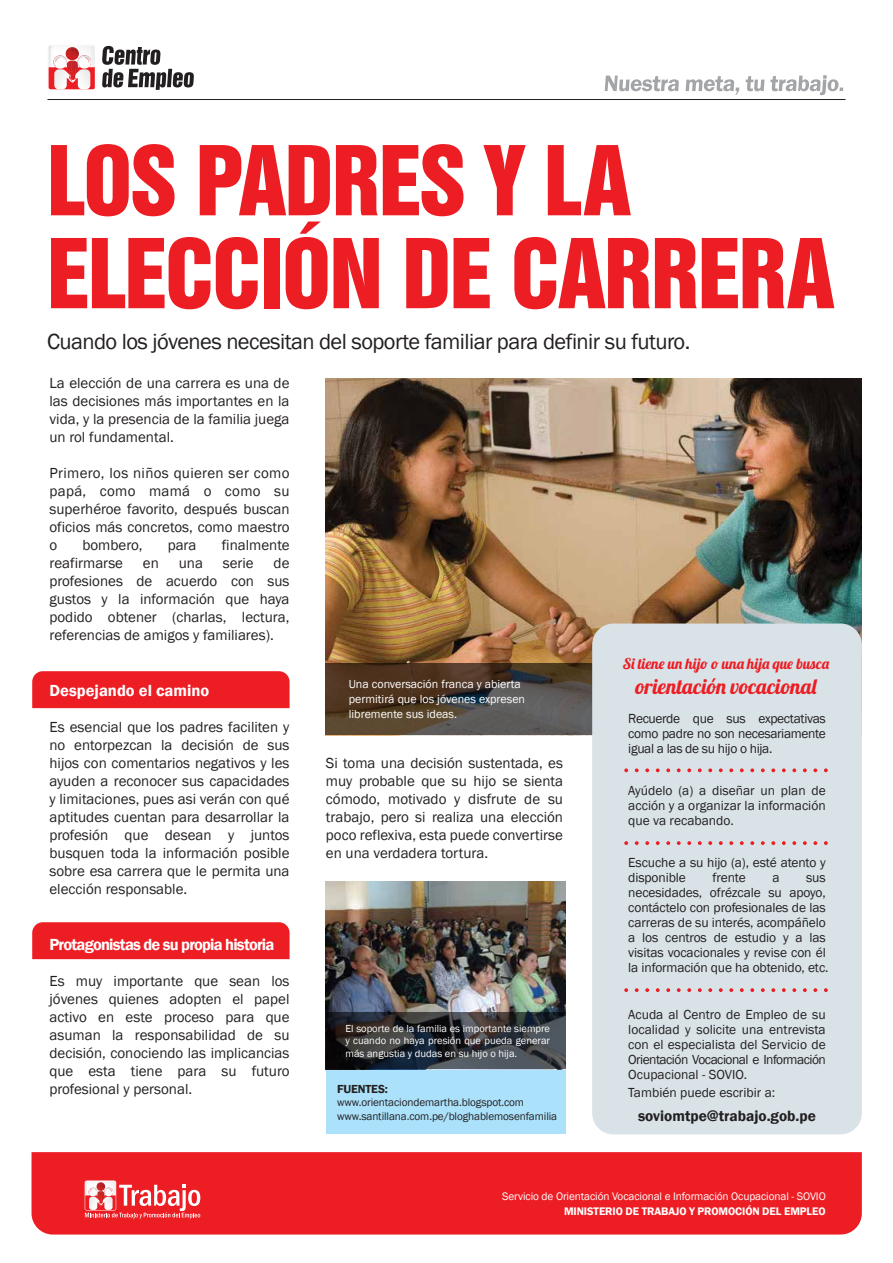
<style>
.page{position:relative;width:893px;height:1263px;background:#fff}
.page>*{position:absolute;margin:0;border:0;box-sizing:border-box;transform-origin:0 0}
.t1{font:87.75px/92.8px "Swiss 921 BT Regular A";letter-spacing:-.015em;color:#ed1d24}
.t2{font:22.5px "Franklin Gothic";letter-spacing:-.025em;color:#231f20}
.t3{font:21px "Lobster 1.4";color:#ed1d24}
.t4{font:600 16.5px "Franklin Gothic";letter-spacing:-.05em;color:#fff}
.t5{font:600 16.5px "Franklin Gothic";color:#fff}
.t6{font:600 15.3px "Franklin Gothic";color:#231f20}
.t7{font:15px/18px "Franklin Gothic";color:#231f20;text-align:justify}
.t8{font:15px "Lobster 1.4";color:#ed1d24}
.t9{font:13.5px/15px "Franklin Gothic";letter-spacing:-.01em;color:#231f20;text-align:justify}
.t10{font:12px/15px "Franklin Gothic";color:#fff}
.t11{font:600 12px "Franklin Gothic";letter-spacing:-.01em;color:#231f20}
.t12{font:11.25px/13.5px "Franklin Gothic";letter-spacing:-.01em;color:#231f20}
.t13{font:11.25px "Franklin Gothic";letter-spacing:-.01em;color:#fff}
.t14{font:600 11.25px "Franklin Gothic";letter-spacing:-.01em;color:#fff}
.t15{font:10.5px/12.6px "Franklin Gothic";color:#fff;text-align:justify}
</style>
<div class="page">
<img style="left:326px;top:378px;width:536px;height:285px">
<div style="left:326px;top:1067px;width:239px;height:67px;background:#abe1fa"></div>
<svg style="left:48px;top:45px;width:47px;height:45px"></svg>
<svg style="left:102px;top:46px;width:92px;height:44px"></svg>
<svg style="left:605px;top:76px;width:74px;height:15px"></svg>
<svg style="left:686px;top:76px;width:53px;height:19px"></svg>
<svg style="left:746px;top:76px;width:18px;height:15px"></svg>
<svg style="left:770px;top:75px;width:73px;height:20px"></svg>
<hr style="left:47px;top:99px;width:798px;height:1px;background:#231f20">
<div style="left:32px;top:1152px;width:830px;height:82px;background:#ed1d24"></div>
<svg style="left:85px;top:1180px;width:115px;height:38px"></svg>
<svg style="left:326px;top:663px;width:266px;height:72px;background:#514337"></svg>
<div style="left:32px;top:671px;width:258px;height:37px;background:#ed1d24"></div>
<div style="left:32px;top:922px;width:258px;height:37px;background:#ed1d24"></div>
<div style="left:592px;top:623px;width:270px;height:511px;background:#d8e2e7;border-radius:21px"></div>
<img style="left:326px;top:881px;width:240px;height:188px">
<svg style="left:326px;top:1012px;width:239px;height:57px;background:#303338"></svg>
<svg style="left:624px;top:768px;width:4px;height:4px"></svg>
<svg style="left:635px;top:768px;width:4px;height:4px"></svg>
<svg style="left:645px;top:768px;width:4px;height:4px"></svg>
<svg style="left:656px;top:768px;width:4px;height:4px"></svg>
<svg style="left:666px;top:768px;width:4px;height:4px"></svg>
<svg style="left:677px;top:768px;width:4px;height:4px"></svg>
<svg style="left:687px;top:768px;width:4px;height:4px"></svg>
<svg style="left:698px;top:768px;width:4px;height:4px"></svg>
<svg style="left:708px;top:768px;width:4px;height:4px"></svg>
<svg style="left:719px;top:768px;width:4px;height:4px"></svg>
<svg style="left:729px;top:768px;width:4px;height:4px"></svg>
<svg style="left:740px;top:768px;width:4px;height:4px"></svg>
<svg style="left:750px;top:768px;width:4px;height:4px"></svg>
<svg style="left:761px;top:768px;width:4px;height:4px"></svg>
<svg style="left:771px;top:768px;width:4px;height:4px"></svg>
<svg style="left:782px;top:768px;width:4px;height:4px"></svg>
<svg style="left:792px;top:768px;width:4px;height:4px"></svg>
<svg style="left:803px;top:768px;width:4px;height:4px"></svg>
<svg style="left:813px;top:768px;width:4px;height:4px"></svg>
<svg style="left:824px;top:768px;width:4px;height:4px"></svg>
<svg style="left:624px;top:841px;width:4px;height:4px"></svg>
<svg style="left:635px;top:841px;width:4px;height:4px"></svg>
<svg style="left:645px;top:841px;width:4px;height:4px"></svg>
<svg style="left:656px;top:841px;width:4px;height:4px"></svg>
<svg style="left:666px;top:841px;width:4px;height:4px"></svg>
<svg style="left:677px;top:841px;width:4px;height:4px"></svg>
<svg style="left:687px;top:841px;width:4px;height:4px"></svg>
<svg style="left:698px;top:841px;width:4px;height:4px"></svg>
<svg style="left:708px;top:841px;width:4px;height:4px"></svg>
<svg style="left:719px;top:841px;width:4px;height:4px"></svg>
<svg style="left:729px;top:841px;width:4px;height:4px"></svg>
<svg style="left:740px;top:841px;width:4px;height:4px"></svg>
<svg style="left:750px;top:841px;width:4px;height:4px"></svg>
<svg style="left:761px;top:841px;width:4px;height:4px"></svg>
<svg style="left:771px;top:841px;width:4px;height:4px"></svg>
<svg style="left:782px;top:841px;width:4px;height:4px"></svg>
<svg style="left:792px;top:841px;width:4px;height:4px"></svg>
<svg style="left:803px;top:841px;width:4px;height:4px"></svg>
<svg style="left:813px;top:841px;width:4px;height:4px"></svg>
<svg style="left:824px;top:841px;width:4px;height:4px"></svg>
<svg style="left:624px;top:988px;width:4px;height:4px"></svg>
<svg style="left:635px;top:988px;width:4px;height:4px"></svg>
<svg style="left:645px;top:988px;width:4px;height:4px"></svg>
<svg style="left:656px;top:988px;width:4px;height:4px"></svg>
<svg style="left:666px;top:988px;width:4px;height:4px"></svg>
<svg style="left:677px;top:988px;width:4px;height:4px"></svg>
<svg style="left:687px;top:988px;width:4px;height:4px"></svg>
<svg style="left:698px;top:988px;width:4px;height:4px"></svg>
<svg style="left:708px;top:988px;width:4px;height:4px"></svg>
<svg style="left:719px;top:988px;width:4px;height:4px"></svg>
<svg style="left:729px;top:988px;width:4px;height:4px"></svg>
<svg style="left:740px;top:988px;width:4px;height:4px"></svg>
<svg style="left:750px;top:988px;width:4px;height:4px"></svg>
<svg style="left:761px;top:988px;width:4px;height:4px"></svg>
<svg style="left:771px;top:988px;width:4px;height:4px"></svg>
<svg style="left:782px;top:988px;width:4px;height:4px"></svg>
<svg style="left:792px;top:988px;width:4px;height:4px"></svg>
<svg style="left:803px;top:988px;width:4px;height:4px"></svg>
<svg style="left:813px;top:988px;width:4px;height:4px"></svg>
<svg style="left:824px;top:988px;width:4px;height:4px"></svg>
<h1 class="t1" style="left:47px;top:133px;width:789px">LOS PADRES Y LA<br>ELECCIÓN DE CARRERA</h1>
<h2 class="t2" style="left:47px;top:328px;width:645px">Cuando los jóvenes necesitan del soporte familiar para definir su futuro.</h2>
<p class="t7" style="left:50px;top:374px;width:242px">La elección de una carrera es una de las decisiones más importantes en la vida, y la presencia de la familia juega un rol fundamental.</p>
<p class="t7" style="left:50px;top:464px;width:242px">Primero, los niños quieren ser como papá, como mamá o como su superhéroe favorito, después buscan oficios más concretos, como maestro o</p>
<p class="t7" style="left:82px;top:536px;width:62px">bombero,</p>
<p class="t7" style="left:168px;top:536px;width:30px">para</p>
<p class="t7" style="left:222px;top:536px;width:69px">finalmente</p>
<p class="t7" style="left:50px;top:554px;width:75px">reafirmarse</p>
<p class="t7" style="left:143px;top:554px;width:17px">en</p>
<p class="t7" style="left:179px;top:554px;width:26px">una</p>
<p class="t7" style="left:223px;top:554px;width:32px">serie</p>
<p class="t7" style="left:50px;top:554px;width:242px;text-indent:224px">de profesiones de acuerdo con sus gustos y la información que haya podido obtener (charlas, lectura, referencias de amigos y familiares).</p>
<p class="t5" style="left:50px;top:680px;width:161px">Despejando el camino</p>
<p class="t7" style="left:50px;top:718px;width:242px">Es esencial que los padres faciliten y no entorpezcan la decisión de sus hijos con comentarios negativos y les ayuden a reconocer sus capacidades y limitaciones, pues asi verán con qué aptitudes cuentan para desarrollar la profesión que desean y juntos busquen toda la información posible sobre esa carrera que le permita una elección responsable.</p>
<p class="t4" style="left:50px;top:934px;width:226px">Protagonistas de su propia historia</p>
<p class="t7" style="left:50px;top:972px;width:242px">Es muy importante que sean los jóvenes quienes adopten el papel activo en este proceso para que asuman la responsabilidad de su decisión, conociendo las implicancias que esta tiene para su futuro profesional y personal.</p>
<p class="t10" style="left:349px;top:677px;width:178px">Una conversación franca y abierta permitirá que los jóvenes expresen libremente sus ideas.</p>
<p class="t7" style="left:326px;top:754px;width:239px">Si toma una decisión sustentada, es muy probable que su hijo se sienta cómodo, motivado y disfrute de su trabajo, pero si realiza una elección poco reflexiva, esta puede convertirse en una verdadera tortura.</p>
<p class="t15" style="left:345px;top:1022px;width:206px">El soporte de la familia es importante siempre y cuando no haya presión que pueda generar más angustia y dudas en su hijo o hija.</p>
<p class="t11" style="left:337px;top:1081px;width:52px">FUENTES:</p>
<p class="t12" style="left:337px;top:1096px;width:222px">www.orientaciondemartha.blogspot.com www.santillana.com.pe/bloghablemosenfamilia</p>
<p class="t8" style="left:623px;top:654px;width:208px">Si tiene un hĳo o una hĳa que busca</p>
<h3 class="t3" style="left:636px;top:673px;width:182px">orientación vocacional</h3>
<p class="t9" style="left:628px;top:711px;width:199px">Recuerde que sus expectativas como padre no son necesariamente igual a las de su hijo o hija.</p>
<p class="t9" style="left:628px;top:784px;width:199px">Ayúdelo (a) a diseñar un plan de acción y a organizar la información que va recabando.</p>
<p class="t9" style="left:628px;top:855px;width:199px">Escuche a su hijo (a), esté atento y disponible</p>
<p class="t9" style="left:712px;top:870px;width:35px">frente</p>
<p class="t9" style="left:772px;top:870px;width:9px">a</p>
<p class="t9" style="left:628px;top:870px;width:202px;text-align:left;text-indent:178px">sus necesidades, ofrézcale su apoyo, contáctelo con profesionales de las carreras de su interés, acompáñelo a los centros de estudio y a las visitas vocacionales y revise con él la información que ha obtenido, etc.</p>
<p class="t9" style="left:628px;top:1007px;width:199px">Acuda al Centro de Empleo de su localidad y solicite una entrevista con el especialista del Servicio de Orientación Vocacional e Información Ocupacional - SOVIO.</p>
<p class="t9" style="left:628px;top:1085px;width:148px">También puede escribir a:</p>
<p class="t6" style="left:638px;top:1107px;width:179px">soviomtpe@trabajo.gob.pe</p>
<p class="t13" style="left:502px;top:1189px;width:325px">Servicio de Orientación Vocacional e Información Ocupacional - SOVIO</p>
<p class="t14" style="left:564px;top:1204px;width:263px">MINISTERIO DE TRABAJO Y PROMOCIÓN DEL EMPLEO</p>
</div>
